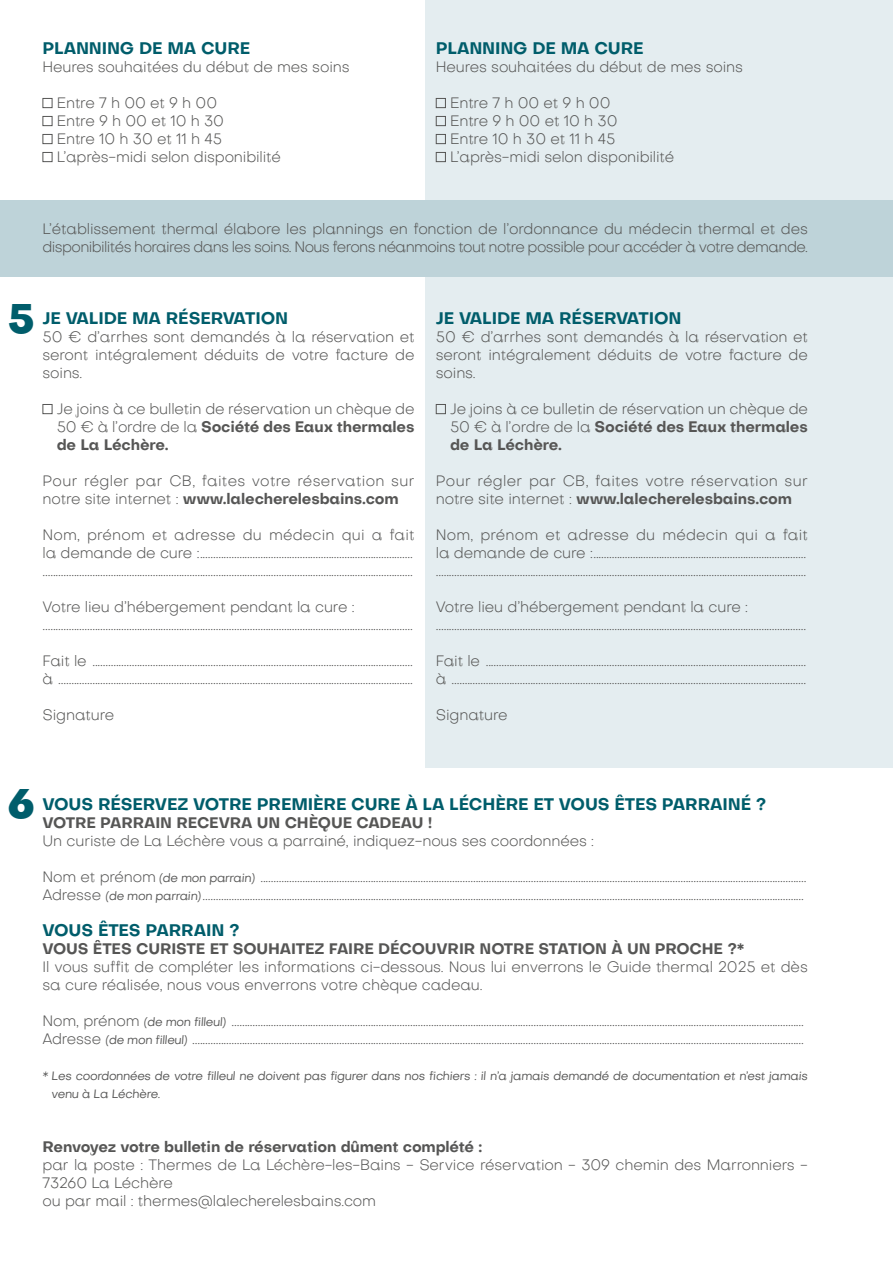
<style>
.page{position:relative;width:893px;height:1263px;background:#fff}
.page>*{position:absolute;margin:0;border:0;box-sizing:border-box;transform-origin:0 0}
.t1{font:800 40.5px "Subjectivity";color:#005d6b}
.t2{font:700 16.5px "Subjectivity";letter-spacing:-.01em;color:#005d6b}
.t3{font:300 15px/18px "Subjectivity";letter-spacing:-.01em;color:#565655}
.t4{font:300 15px/18px "Subjectivity";letter-spacing:.01em;color:#565655}
.t5{font:300 15px/18px "Subjectivity";letter-spacing:-.04em;color:#565655}
.t6{font:300 15px/18px "Subjectivity";letter-spacing:.02em;color:#565655}
.t7{font:700 15px "Subjectivity";letter-spacing:-.01em;color:#565655}
.t8{font:italic 12px/18px "Subjectivity";letter-spacing:-.03em;color:#565655}
.s1{font-weight:700}
.s2{font-weight:400;font-style:italic;font-size:12px}
</style>
<div class="page">
<div style="left:43px;top:98px;width:9px;height:10px;border:1px solid #565655"></div>
<div style="left:43px;top:116px;width:9px;height:10px;border:1px solid #565655"></div>
<div style="left:43px;top:134px;width:9px;height:10px;border:1px solid #565655"></div>
<div style="left:43px;top:152px;width:9px;height:10px;border:1px solid #565655"></div>
<div style="left:43px;top:404px;width:9px;height:10px;border:1px solid #565655"></div>
<div style="left:425px;top:0;width:468px;height:200px;background:#e4edf0"></div>
<div style="left:425px;top:276px;width:468px;height:492px;background:#e4edf0"></div>
<div style="left:0;top:200px;width:893px;height:76px;background:#bed3d9"></div>
<div style="left:436px;top:98px;width:10px;height:10px;border:1px solid #565655"></div>
<div style="left:436px;top:116px;width:10px;height:10px;border:1px solid #565655"></div>
<div style="left:436px;top:134px;width:10px;height:10px;border:1px solid #565655"></div>
<div style="left:436px;top:152px;width:10px;height:10px;border:1px solid #565655"></div>
<div style="left:436px;top:404px;width:10px;height:10px;border:1px solid #565655"></div>
<p class="t2" style="left:43px;top:39px;width:209px">PLANNING DE MA CURE</p>
<p class="t3" style="left:43px;top:58px;width:309px">Heures souhaitées du début de mes soins</p>
<p class="t3" style="left:57px;top:94px;width:226px">Entre 7 h 00 et 9 h 00<br>Entre 9 h 00 et 10 h 30<br>Entre 10 h 30 et 11 h 45<br>L’après-midi selon disponibilité</p>
<p class="t2" style="left:436px;top:39px;width:209px">PLANNING DE MA CURE</p>
<p class="t3" style="left:436px;top:58px;width:309px">Heures souhaitées du début de mes soins</p>
<p class="t3" style="left:450px;top:94px;width:226px">Entre 7 h 00 et 9 h 00<br>Entre 9 h 00 et 10 h 30<br>Entre 10 h 30 et 11 h 45<br>L’après-midi selon disponibilité</p>
<p class="t5" style="left:43px;top:220px;width:767px">L’établissement thermal élabore les plannings en fonction de l’ordonnance du médecin thermal et des disponibilités horaires dans les soins. Nous ferons néanmoins tout notre possible pour accéder à votre demande.</p>
<h1 class="t1" style="left:8px;top:295px;width:29px">5</h1>
<p class="t2" style="left:43px;top:309px;width:247px">JE VALIDE MA RÉSERVATION</p>
<p class="t3" style="left:43px;top:328px;width:374px;text-align:justify">50 € d’arrhes sont demandés à la réservation et seront intégralement déduits de votre facture de soins.</p>
<p class="t3" style="left:57px;top:400px;width:359px;text-align:justify">Je joins à ce bulletin de réservation un chèque de 50 € à l’ordre de la <span class="s1">Société des Eaux thermales de La Léchère.</span></p>
<p class="t6" style="left:43px;top:472px;width:374px">Pour régler par CB, faites votre réservation sur notre site internet : <span class="s1">www.lalecherelesbains.com</span></p>
<p class="t4" style="left:43px;top:526px;width:374px">Nom, prénom et adresse du médecin qui a fait la demande de cure : ................................................................................. .............................................................................................................................................</p>
<p class="t3" style="left:43px;top:598px;width:372px">Votre lieu d’hébergement pendant la cure : .............................................................................................................................................</p>
<p class="t3" style="left:43px;top:652px;width:372px">Fait le .......................................................................................................................... à .......................................................................................................................................</p>
<p class="t3" style="left:43px;top:706px;width:73px">Signature</p>
<p class="t2" style="left:436px;top:309px;width:247px">JE VALIDE MA RÉSERVATION</p>
<p class="t3" style="left:436px;top:328px;width:374px;text-align:justify">50 € d’arrhes sont demandés à la réservation et seront intégralement déduits de votre facture de soins.</p>
<p class="t3" style="left:450px;top:400px;width:359px;text-align:justify">Je joins à ce bulletin de réservation un chèque de 50 € à l’ordre de la <span class="s1">Société des Eaux thermales de La Léchère.</span></p>
<p class="t6" style="left:436px;top:472px;width:374px">Pour régler par CB, faites votre réservation sur notre site internet : <span class="s1">www.lalecherelesbains.com</span></p>
<p class="t4" style="left:436px;top:526px;width:374px">Nom, prénom et adresse du médecin qui a fait la demande de cure : ................................................................................. .............................................................................................................................................</p>
<p class="t3" style="left:436px;top:598px;width:372px">Votre lieu d’hébergement pendant la cure : .............................................................................................................................................</p>
<p class="t3" style="left:436px;top:652px;width:372px">Fait le .......................................................................................................................... à .......................................................................................................................................</p>
<p class="t3" style="left:436px;top:706px;width:73px">Signature</p>
<h1 class="t1" style="left:7px;top:780px;width:29px">6</h1>
<p class="t2" style="left:43px;top:795px;width:725px">VOUS RÉSERVEZ VOTRE PREMIÈRE CURE À LA LÉCHÈRE ET VOUS ÊTES PARRAINÉ ?</p>
<p class="t7" style="left:43px;top:814px;width:391px">VOTRE PARRAIN RECEVRA UN CHÈQUE CADEAU !</p>
<p class="t3" style="left:43px;top:832px;width:553px">Un curiste de La Léchère vous a parrainé, indiquez-nous ses coordonnées :</p>
<p class="t3" style="left:43px;top:868px;width:766px">Nom et prénom <span class="s2">(de mon parrain)</span> ................................................................................................................................................................................................................<br>Adresse <span class="s2">(de mon parrain)</span> .....................................................................................................................................................................................................................................</p>
<p class="t2" style="left:43px;top:921px;width:199px">VOUS ÊTES PARRAIN ?</p>
<p class="t7" style="left:43px;top:940px;width:704px">VOUS ÊTES CURISTE ET SOUHAITEZ FAIRE DÉCOUVRIR NOTRE STATION À UN PROCHE ?*</p>
<p class="t3" style="left:43px;top:958px;width:767px">Il vous suffit de compléter les informations ci-dessous. Nous lui enverrons le Guide thermal 2025 et dès sa cure réalisée, nous vous enverrons votre chèque cadeau.</p>
<p class="t3" style="left:43px;top:1012px;width:763px">Nom, prénom <span class="s2">(de mon filleul)</span> ..........................................................................................................................................................................................................................<br>Adresse <span class="s2">(de mon filleul)</span> .........................................................................................................................................................................................................................................</p>
<p class="t8" style="left:52px;top:1067px;width:758px;text-indent:-9px">* Les coordonnées de votre filleul ne doivent pas figurer dans nos fichiers : il n’a jamais demandé de documentation et n’est jamais venu à La Léchère.</p>
<p class="t7" style="left:43px;top:1138px;width:441px">Renvoyez votre bulletin de réservation dûment complété :</p>
<p class="t3" style="left:43px;top:1156px;width:767px">par la poste : Thermes de La Léchère-les-Bains - Service réservation - 309 chemin des Marronniers -<br>73260 La Léchère<br>ou par mail : thermes@lalecherelesbains.com</p>
</div>
